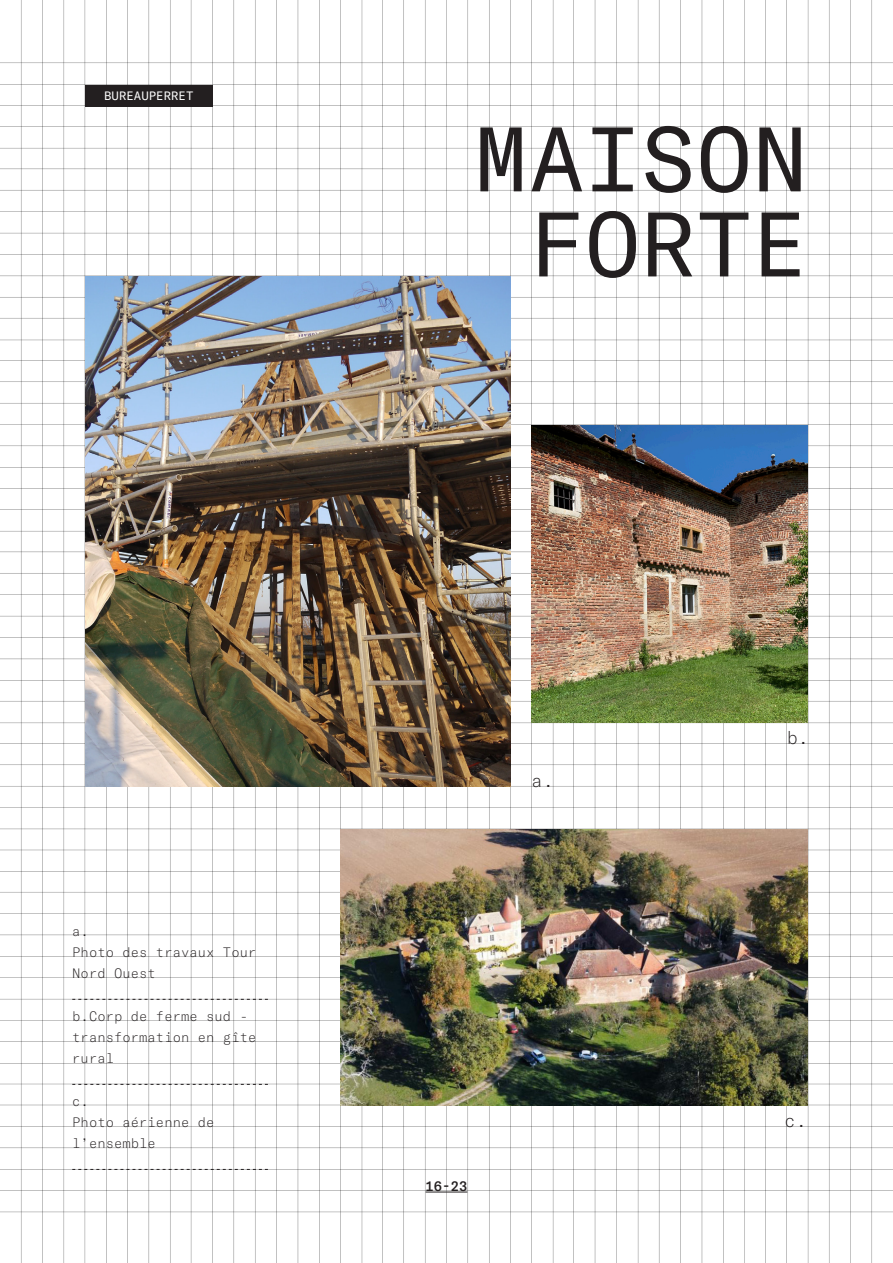
<style>
.page{position:relative;width:893px;height:1263px;background:#fff}
.page>*{position:absolute;margin:0;border:0;box-sizing:border-box;transform-origin:0 0}
.NUM{font:90px/85.1px "GT America Mono";color:#231f20;text-align:right}
.t1{font:100 18px "GT America Mono";color:#231f20}
.descr{font:100 13.5px/21.3px "GT America Mono";color:#231f20}
.date{font:500 13.5px "GT America Mono";color:#231f20}
.t2{font:12px "GT America Mono";color:#fff}
</style>
<div class="page">
<img style="left:0;top:0;width:893px;height:1263px">
<img style="left:85px;top:276px;width:425px;height:511px">
<img style="left:340px;top:829px;width:468px;height:277px">
<img style="left:532px;top:425px;width:276px;height:298px">
<div style="left:85px;top:85px;width:128px;height:21px;background:#231f20"></div>
<hr style="left:426px;top:1192px;width:41px;height:1px;background:#231f20">
<svg style="left:72px;top:999px;width:196px;height:1px"></svg>
<svg style="left:72px;top:1084px;width:196px;height:1px"></svg>
<svg style="left:72px;top:1169px;width:196px;height:1px"></svg>
<p class="t2" style="left:104px;top:89px;width:91px">BUREAUPERRET</p>
<p class="NUM" style="left:473px;top:118px;width:336px">MAISON<br>FORTE</p>
<p class="descr" style="left:72px;top:920px;width:186px">a.<br>Photo des travaux Tour<br>Nord Ouest</p>
<p class="descr" style="left:72px;top:1005px;width:186px">b.Corp de ferme sud - transformation en gîte rural</p>
<p class="descr" style="left:72px;top:1090px;width:144px">c.<br>Photo aérienne de l’ensemble</p>
<p class="t1" style="left:531px;top:770px;width:24px">a.</p>
<p class="date" style="left:426px;top:1178px;width:43px">16-23</p>
<p class="t1" style="left:787px;top:728px;width:24px">b.</p>
<p class="t1" style="left:784px;top:1110px;width:24px">c.</p>
</div>
